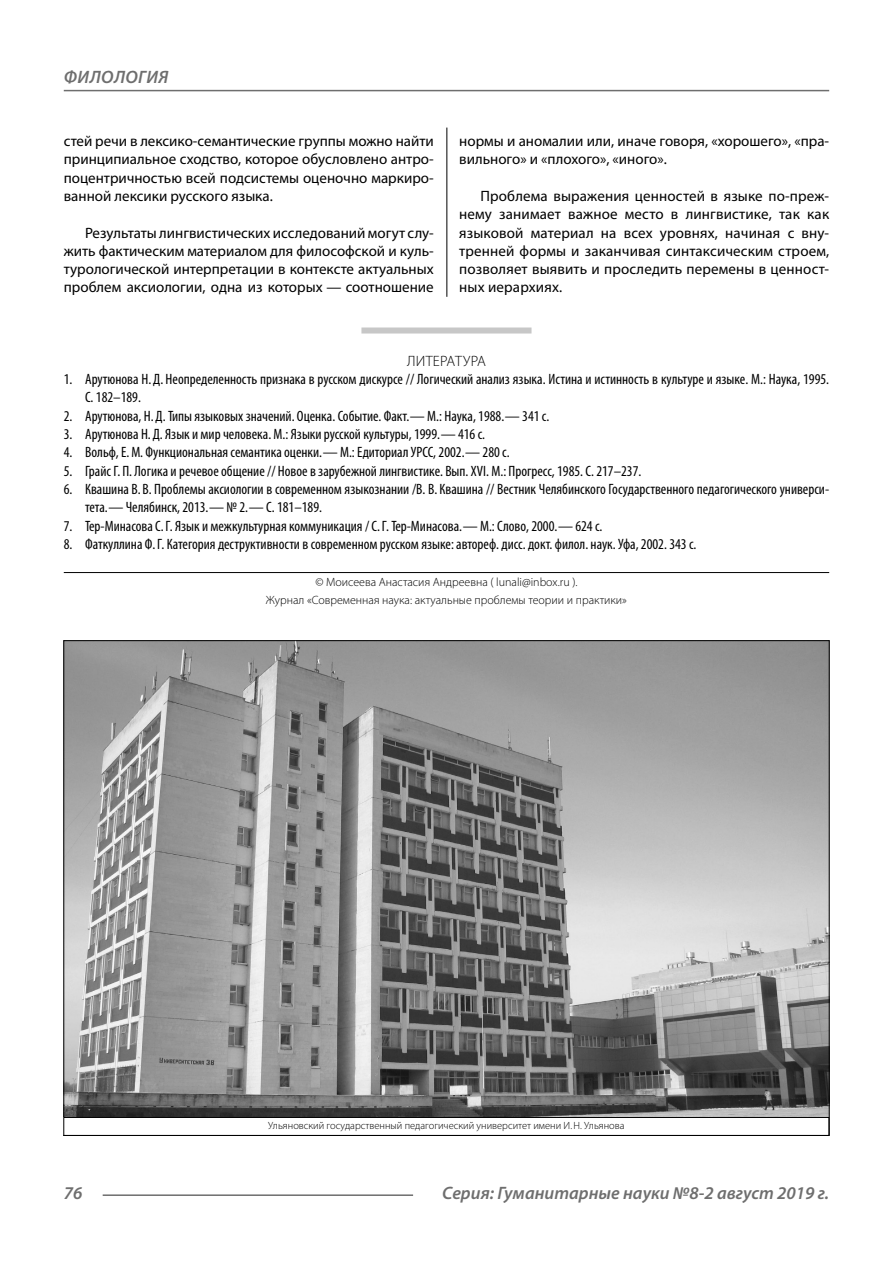
<style>
.page{position:relative;width:893px;height:1263px;background:#fff}
.page>*{position:absolute;margin:0;border:0;box-sizing:border-box;transform-origin:0 0}
.t1{font:italic 600 18px "Myriad Pro";color:#6e6e6e}
.t2{font:condensed 15px/18.3px "Myriad Pro";color:#000}
.Normal{font:15px/18.3px "Myriad Pro";color:#000;text-align:justify}
.Literature{font:300 15px "Myriad Pro";letter-spacing:.02em;color:#000}
.Copy{font:300 12px/18.3px "Myriad Pro";color:#000;text-align:center}
.Author-doc{font:300 10.5px "Myriad Pro";color:#000}
</style>
<div class="page">
<hr style="left:446px;top:128px;width:1px;height:1007px;background:#000">
<div style="left:361px;top:327px;width:170px;height:6px;background:#c7c7c7"></div>
<hr style="left:64px;top:572px;width:765px;height:1px;background:#000">
<hr style="left:103px;top:1194px;width:310px;height:2px;background:#6e6e6e">
<hr style="left:64px;top:90px;width:765px;height:1px;background:#6e6e6e">
<img style="left:65px;top:642px;width:763px;height:475px">
<div style="left:63px;top:1117px;width:766px;height:19px;border:1px solid #000"></div>
<p class="t1" style="left:64px;top:66px;width:26px">Филология</p>
<p class="Normal" style="left:64px;top:131px;width:371px">стей речи в лексико-семантические группы можно найти принципиальное сходство, которое обусловлено антро&shy;поцентричностью всей подсистемы оценочно маркиро&shy;ванной лексики русского языка.</p>
<p class="Normal" style="left:64px;top:223px;width:371px;text-indent:21px">Результаты лингвистических исследований могут слу&shy;жить фактическим материалом для философской и куль&shy;турологической интерпретации в контексте актуальных проблем аксиологии, одна из которых — соотношение</p>
<p class="Normal" style="left:459px;top:131px;width:371px">нормы и аномалии или, иначе говоря, «хорошего», «пра&shy;вильного» и «плохого», «иного».</p>
<p class="Normal" style="left:459px;top:186px;width:371px;text-indent:21px">Проблема выражения ценностей в языке по-преж&shy;нему занимает важное место в лингвистике, так как языковой материал на всех уровнях, начиная с вну&shy;тренней формы и заканчивая синтаксическим строем, позволяет выявить и проследить перемены в ценност&shy;ных иерархиях.</p>
<p class="Literature" style="left:407px;top:352px;width:80px">ЛИТЕРАТУРА</p>
<p class="t2" style="left:85px;top:370px;width:746px;text-indent:-21px">1. Арутюнова Н. Д. Неопределенность признака в русском дискурсе // Логический анализ языка. Истина и истинность в культуре и языке. М.: Наука, 1995.<br>С. 182–189.</p>
<p class="t2" style="left:64px;top:406px;width:487px">2. Арутюнова, Н. Д. Типы языковых значений. Оценка. Событие. Факт.— М.: Наука, 1988.— 341 с.</p>
<p class="t2" style="left:64px;top:425px;width:423px">3. Арутюнова Н. Д. Язык и мир человека. М.: Языки русской культуры, 1999.— 416 с.</p>
<p class="t2" style="left:64px;top:443px;width:447px">4. Вольф, Е.М. Функциональная семантика оценки.— М.: Едиториал УРСС, 2002.— 280 с.</p>
<p class="t2" style="left:64px;top:461px;width:579px">5. Грайс Г. П. Логика и речевое общение // Новое в зарубежной лингвистике. Вып. XVI. М.: Прогресс, 1985. С. 217–237.</p>
<p class="t2" style="left:85px;top:480px;width:746px;text-indent:-21px">6. Квашина В. В. Проблемы аксиологии в современном языкознании /В. В. Квашина // Вестник Челябинского Государственного педагогического универси&shy;тета.— Челябинск, 2013.— № 2.— С. 181–189.</p>
<p class="t2" style="left:64px;top:516px;width:540px">7. Тер-Минасова С.Г. Язык и межкультурная коммуникация / С.Г. Тер-Минасова.— М.: Слово, 2000.— 624 с.</p>
<p class="t2" style="left:64px;top:535px;width:634px">8. Фаткуллина Ф.Г. Категория деструктивности в современном русском языке: автореф. дисс. докт. филол. наук. Уфа, 2002. 343 с.</p>
<p class="Copy" style="left:266px;top:572px;width:363px">© Моисеева Анастасия Андреевна ( lunali@inbox.ru ).<br>Журнал «Современная наука: актуальные проблемы теории и практики»</p>
<p class="Author-doc" style="left:268px;top:1119px;width:358px">Ульяновский государственный педагогический университет имени И.Н. Ульянова</p>
<p class="t1" style="left:64px;top:1182px;width:20px">76</p>
<p class="t1" style="left:442px;top:1182px;width:388px">Серия: Гуманитарные науки №8-2 август 2019 г.</p>
</div>
